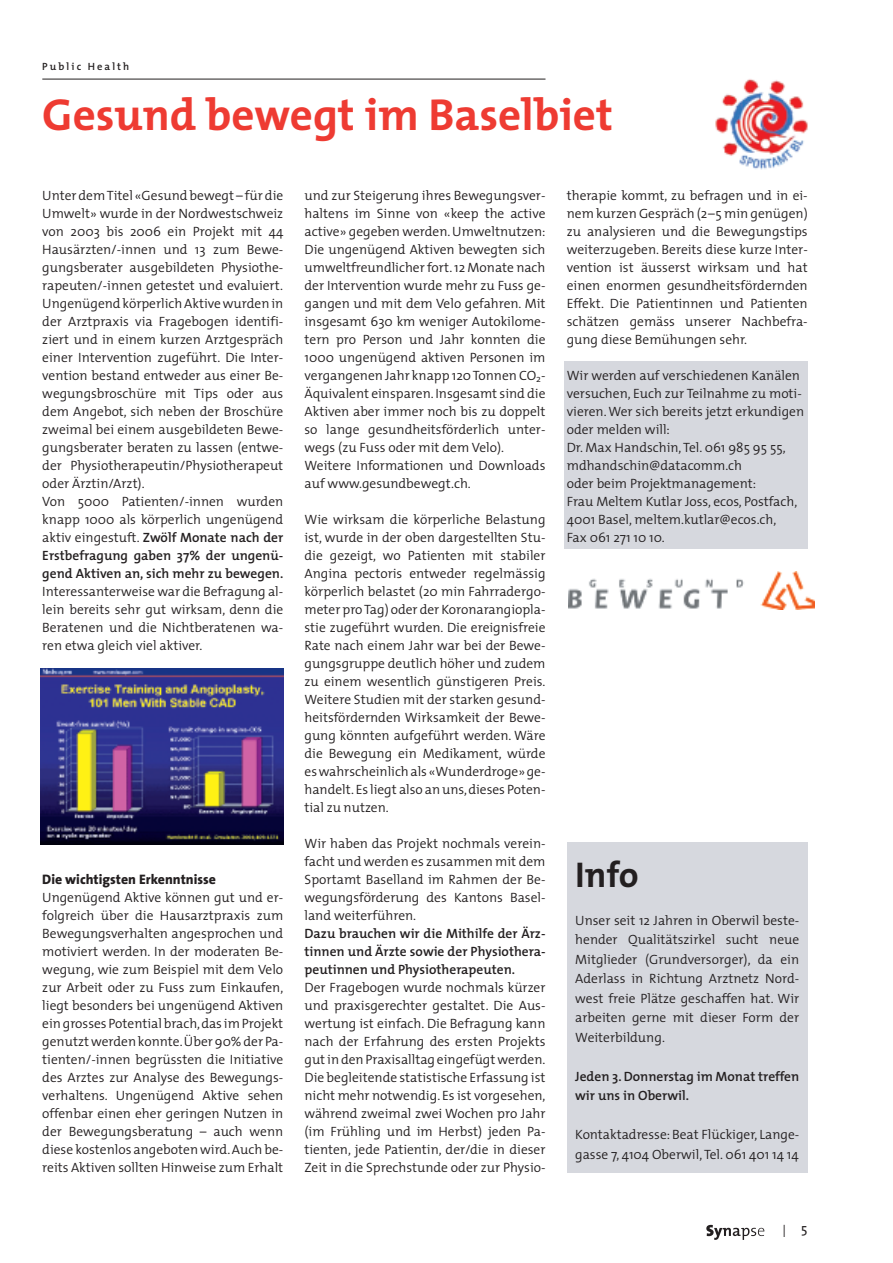
<style>
.page{position:relative;width:893px;height:1263px;background:#fff}
.page>*{position:absolute;margin:0;border:0;box-sizing:border-box;transform-origin:0 0}
.t1{font:700 45px "The Mix";color:#ee3b32}
.t2{font:700 36px "The Mix";color:#231f20}
.t3{font:18px "The Sans";color:#231f20;scale:.5 1}
.t4{font:800 13.8px "The Sans";color:#231f20}
.t5{font:300 13.5px/18px "The Mix";color:#231f20;text-align:justify}
.t6{font:600 13.5px/18px "The Mix";color:#231f20;text-align:justify}
.t7{font:600 10.5px "The Mix";letter-spacing:.2em;color:#231f20}
.s1{font-weight:600}
</style>
<div class="page">
<div style="left:564px;top:361px;width:244px;height:188px;background:#d6d8de"></div>
<hr style="left:42px;top:79px;width:503px;height:1px;background:#231f20">
<svg style="left:706px;top:1225px;width:58px;height:15px"></svg>
<img style="left:41px;top:668px;width:242px;height:176px">
<img style="left:568px;top:571px;width:246px;height:39px">
<div style="left:567px;top:843px;width:241px;height:330px;background:#d6d8de"></div>
<img style="left:715px;top:79px;width:93px;height:91px">
<p class="t7" style="left:42px;top:62px;width:89px">Public Health</p>
<h1 class="t1" style="left:42px;top:97px;width:572px">Gesund bewegt im Baselbiet</h1>
<p class="t5" style="left:42px;top:188px;width:242px;text-align:left">Unter dem Titel «Gesund bewegt – für die Umwelt» wurde in der Nordwestschweiz von 2003 bis 2006 ein Projekt mit 44<br>Hausärzten/-innen und 13 zum Bewe&shy;gungsberater ausgebildeten Physiothe&shy;rapeuten/-innen getestet und evaluiert.<br>Ungenügend körperlich Aktive wurden in der Arztpraxis via Fragebogen identifi&shy;ziert und in einem kurzen Arztgespräch einer Intervention zugeführt. Die Inter&shy;vention bestand entweder aus einer Be&shy;wegungsbroschüre mit Tips oder aus dem Angebot, sich neben der Broschüre zweimal bei einem ausgebildeten Bewe&shy;gungsberater beraten zu lassen (entwe&shy;der Physiotherapeutin/Physiotherapeut oder Ärztin/Arzt).<br>Von 5000 Patienten/-innen wurden knapp 1000 als körperlich ungenügend aktiv eingestuft. <span class="s1">Zwölf Monate nach der Erstbefragung gaben 37% der ungenü&shy;gend Aktiven an, sich mehr zu bewegen.</span></p>
<p class="t5" style="left:42px;top:584px;width:242px">Interessanterweise war die Befragung al&shy;lein bereits sehr gut wirksam, denn die Beratenen und die Nichtberatenen wa&shy;ren etwa gleich viel aktiver.</p>
<p class="t4" style="left:42px;top:874px;width:175px">Die wichtigsten Erkenntnisse</p>
<p class="t5" style="left:42px;top:890px;width:242px">Ungenügend Aktive können gut und er&shy;folgreich über die Hausarztpraxis zum Bewegungsverhalten angesprochen und motiviert werden. In der moderaten Be&shy;wegung, wie zum Beispiel mit dem Velo zur Arbeit oder zu Fuss zum Einkaufen, liegt besonders bei ungenügend Aktiven ein grosses Potential brach,das im Projekt genutzt werden konnte.Über 90% der Pa&shy;tienten/-innen begrüssten die Initiative des Arztes zur Analyse des Bewegungs&shy;verhaltens. Ungenügend Aktive sehen offenbar einen eher geringen Nutzen in der Bewegungsberatung – auch wenn diese kostenlos angeboten wird. Auch be&shy;reits Aktiven sollten Hinweise zum Erhalt</p>
<p class="t5" style="left:305px;top:188px;width:242px;text-align:left">und zur Steigerung ihres Bewegungsver&shy;haltens im Sinne von «keep the active active» gegeben werden. Umweltnutzen:<br>Die ungenügend Aktiven bewegten sich umweltfreundlicher fort. 12 Monate nach der Intervention wurde mehr zu Fuss ge&shy;gangen und mit dem Velo gefahren. Mit insgesamt 630 km weniger Autokilome&shy;tern pro Person und Jahr konnten die 1000 ungenügend aktiven Personen im vergangenen Jahr knapp 120 Tonnen CO<sub>2</sub>- Äquivalent einsparen. Insgesamt sind die Aktiven aber immer noch bis zu doppelt so lange gesundheitsförderlich unter&shy;wegs (zu Fuss oder mit dem Velo).<br>Weitere Informationen und Downloads auf www.gesundbewegt.ch.</p>
<p class="t5" style="left:305px;top:512px;width:242px">Wie wirksam die körperliche Belastung ist, wurde in der oben dargestellten Stu&shy;die gezeigt, wo Patienten mit stabiler Angina pectoris entweder regelmässig körperlich belastet (20 min Fahrradergo&shy;meter pro Tag) oder der Koronarangiopla&shy;stie zugeführt wurden. Die ereignisfreie Rate nach einem Jahr war bei der Bewe&shy;gungsgruppe deutlich höher und zudem zu einem wesentlich günstigeren Preis.<br>Weitere Studien mit der starken gesund&shy;heitsfördernden Wirksamkeit der Bewe&shy;gung könnten aufgeführt werden. Wäre die Bewegung ein Medikament, würde es wahrscheinlich als «Wunderdroge» ge&shy;handelt.Es liegt also an uns,dieses Poten&shy;tial zu nutzen.</p>
<p class="t5" style="left:305px;top:836px;width:242px">Wir haben das Projekt nochmals verein&shy;facht und werden es zusammen mit dem Sportamt Baselland im Rahmen der Be&shy;wegungsförderung des Kantons Basel&shy;land weiterführen.</p>
<p class="t6" style="left:305px;top:926px;width:242px">Dazu brauchen wir die Mithilfe der Ärz&shy;tinnen und Ärzte sowie der Physiothera&shy;peutinnen und Physiotherapeuten.</p>
<p class="t5" style="left:305px;top:980px;width:242px">Der Fragebogen wurde nochmals kürzer und praxisgerechter gestaltet. Die Aus&shy;wertung ist einfach. Die Befragung kann nach der Erfahrung des ersten Projekts gut in den Praxisalltag eingefügt werden.<br>Die begleitende statistische Erfassung ist nicht mehr notwendig. Es ist vorgesehen, während zweimal zwei Wochen pro Jahr (im Frühling und im Herbst) jeden Pa&shy;tienten, jede Patientin, der/die in dieser Zeit in die Sprechstunde oder zur Physio-</p>
<p class="t5" style="left:567px;top:188px;width:242px">therapie kommt, zu befragen und in ei&shy;nem kurzen Gespräch (2–5 min genügen) zu analysieren und die Bewegungstips weiterzugeben. Bereits diese kurze Inter&shy;vention ist äusserst wirksam und hat einen enormen gesundheitsfördernden Effekt. Die Patientinnen und Patienten schätzen gemäss unserer Nachbefra&shy;gung diese Bemühungen sehr.</p>
<p class="t5" style="left:567px;top:368px;width:239px;text-align:left">Wir werden auf verschiedenen Kanälen versuchen, Euch zur Teilnahme zu moti&shy;vieren. Wer sich bereits jetzt erkundigen oder melden will:<br>Dr. Max Handschin, Tel. 061 985 95 55, mdhandschin@datacomm.ch<br>oder beim Projektmanagement:<br>Frau Meltem Kutlar Joss, ecos, Postfach,<br>4001 Basel, meltem.kutlar@ecos.ch,<br>Fax 061 271 10 10.</p>
<h2 class="t2" style="left:575px;top:860px;width:65px">Info</h2>
<p class="t5" style="left:575px;top:911px;width:225px;line-height:19.5px">Unser seit 12 Jahren in Oberwil beste&shy;hender Qualitätszirkel sucht neue Mitglieder (Grundversorger), da ein Aderlass in Richtung Arztnetz Nord&shy;west freie Plätze geschaffen hat. Wir arbeiten gerne mit dieser Form der Weiterbildung.</p>
<p class="t6" style="left:575px;top:1067px;width:225px;line-height:19.5px">Jeden 3. Donnerstag im Monat treffen wir uns in Oberwil.</p>
<p class="t5" style="left:575px;top:1126px;width:225px;line-height:19.5px">Kontaktadresse: Beat Flückiger, Lange&shy;gasse 7, 4104 Oberwil, Tel. 061 401 14 14</p>
<h3 class="t3" style="left:783px;top:1224px;width:50px">I <sup>5</sup></h3>
</div>
